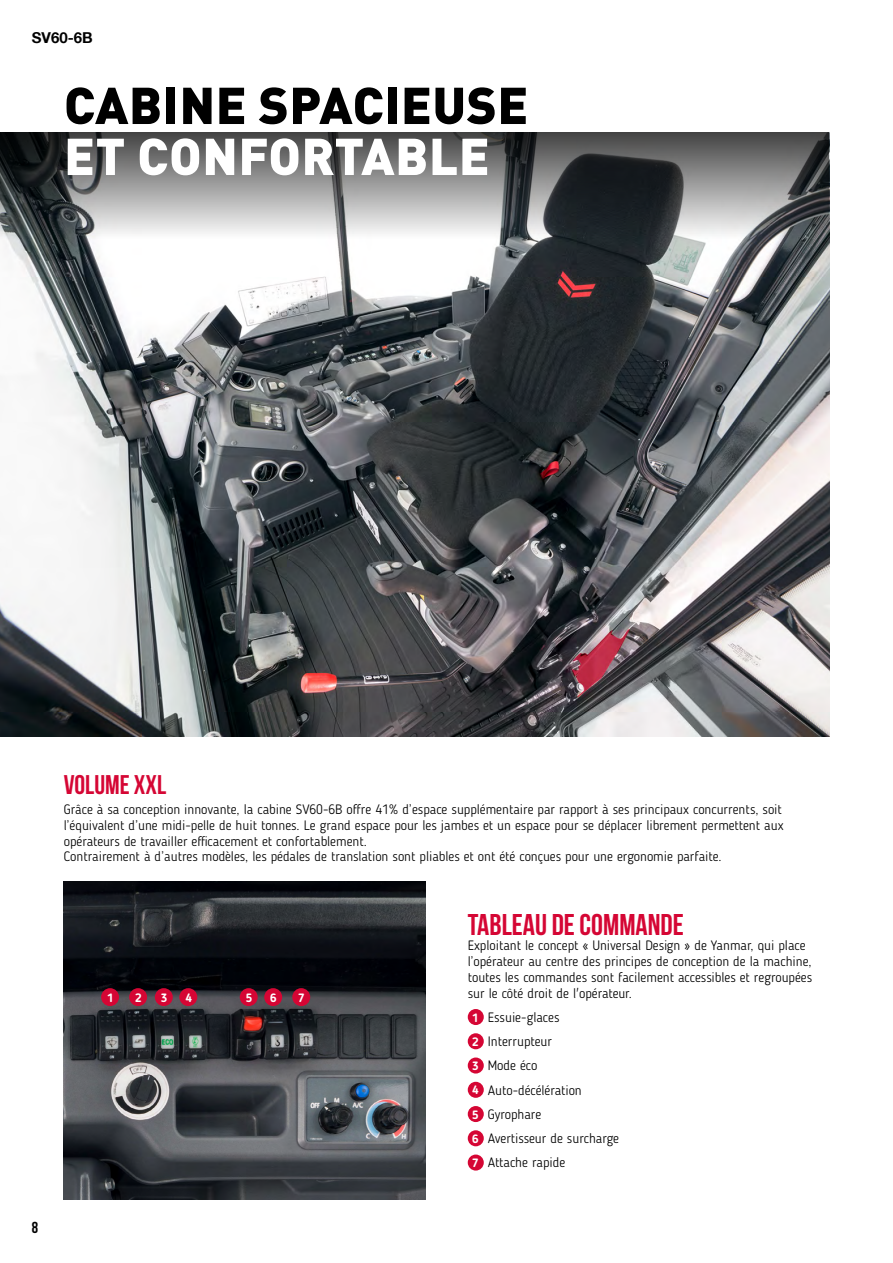
<style>
.page{position:relative;width:893px;height:1263px;background:#fff}
.page>*{position:absolute;margin:0;border:0;box-sizing:border-box;transform-origin:0 0}
.t1{font:900 51px "DINOT";letter-spacing:.01em;color:#000}
.t2{font:900 51px "DINOT";letter-spacing:.01em;color:#fff}
.t3{font:700 30px "Bebas Neue";color:#d50634}
.t4{font:700 27px "Bebas Neue";color:#d50634}
.t5{font:15.9px "Bebas Neue";color:#000}
.t6{font:700 15px "Helvetica Neue LT Com";color:#000}
.t7{font:300 13.5px/15.8px "Blogger Sans";color:#000}
.t8{font:700 12px "Blogger Sans";color:#fff}
.s1{font-weight:700;font-size:12px;color:#fff}
</style>
<div class="page">
<img style="left:0;top:239px;width:829px;height:497px">
<svg style="left:0;top:132px;width:829px;height:107px"></svg>
<div style="left:468px;top:1009px;width:16px;height:16px;background:#d50634;border-radius:50%"></div>
<div style="left:468px;top:1033px;width:16px;height:16px;background:#d50634;border-radius:50%"></div>
<div style="left:468px;top:1057px;width:16px;height:16px;background:#d50634;border-radius:50%"></div>
<div style="left:468px;top:1082px;width:16px;height:16px;background:#d50634;border-radius:50%"></div>
<div style="left:468px;top:1106px;width:16px;height:16px;background:#d50634;border-radius:50%"></div>
<div style="left:468px;top:1130px;width:16px;height:16px;background:#d50634;border-radius:50%"></div>
<div style="left:468px;top:1154px;width:16px;height:16px;background:#d50634;border-radius:50%"></div>
<img style="left:64px;top:881px;width:361px;height:318px">
<div style="left:101px;top:988px;width:18px;height:18px;background:#d50634;border-radius:50%"></div>
<div style="left:129px;top:988px;width:18px;height:18px;background:#d50634;border-radius:50%"></div>
<div style="left:155px;top:988px;width:18px;height:18px;background:#d50634;border-radius:50%"></div>
<div style="left:179px;top:988px;width:18px;height:18px;background:#d50634;border-radius:50%"></div>
<div style="left:240px;top:988px;width:18px;height:18px;background:#d50634;border-radius:50%"></div>
<div style="left:264px;top:988px;width:18px;height:18px;background:#d50634;border-radius:50%"></div>
<div style="left:292px;top:988px;width:18px;height:18px;background:#d50634;border-radius:50%"></div>
<p class="t6" style="left:32px;top:28px;width:62px">SV60-6B</p>
<h1 class="t1" style="left:64px;top:71px;width:466px">CABINE SPACIEUSE</h1>
<h1 class="t2" style="left:64px;top:122px;width:427px">ET CONFORTABLE</h1>
<h3 class="t4" style="left:64px;top:770px;width:104px">VOLUME XXL</h3>
<p class="t7" style="left:64px;top:802px;width:721px">Grâce à sa conception innovante, la cabine SV60-6B offre 41% d’espace supplémentaire par rapport à ses principaux concurrents, soit l’équivalent d’une midi-pelle de huit tonnes. Le grand espace pour les jambes et un espace pour se déplacer librement permettent aux opérateurs de travailler efficacement et confortablement.<br>Contrairement à d’autres modèles, les pédales de translation sont pliables et ont été conçues pour une ergonomie parfaite.</p>
<p class="t8" style="left:107px;top:990px;width:8px">1</p>
<p class="t8" style="left:135px;top:990px;width:8px">2</p>
<p class="t8" style="left:161px;top:990px;width:8px">3</p>
<p class="t8" style="left:185px;top:990px;width:8px">4</p>
<p class="t8" style="left:246px;top:990px;width:8px">5</p>
<p class="t8" style="left:270px;top:990px;width:8px">6</p>
<p class="t8" style="left:298px;top:990px;width:8px">7</p>
<p class="t5" style="left:32px;top:1218px;width:8px">8</p>
<h2 class="t3" style="left:468px;top:908px;width:218px">TABLEAU DE COMMANDE</h2>
<p class="t7" style="left:468px;top:938px;width:346px">Exploitant le concept « Universal Design » de Yanmar, qui place l’opérateur au centre des principes de conception de la machine, toutes les commandes sont facilement accessibles et regroupées sur le côté droit de l'opérateur.</p>
<p class="t7" style="left:472px;top:1005px;width:148px;line-height:24.3px"><span class="s1">1</span> Essuie-glaces<br><span class="s1">2</span> Interrupteur<br><span class="s1">3</span> Mode éco<br><span class="s1">4</span> Auto-décélération<br><span class="s1">5</span> Gyrophare<br><span class="s1">6</span> Avertisseur de surcharge<br><span class="s1">7</span> Attache rapide</p>
</div>
